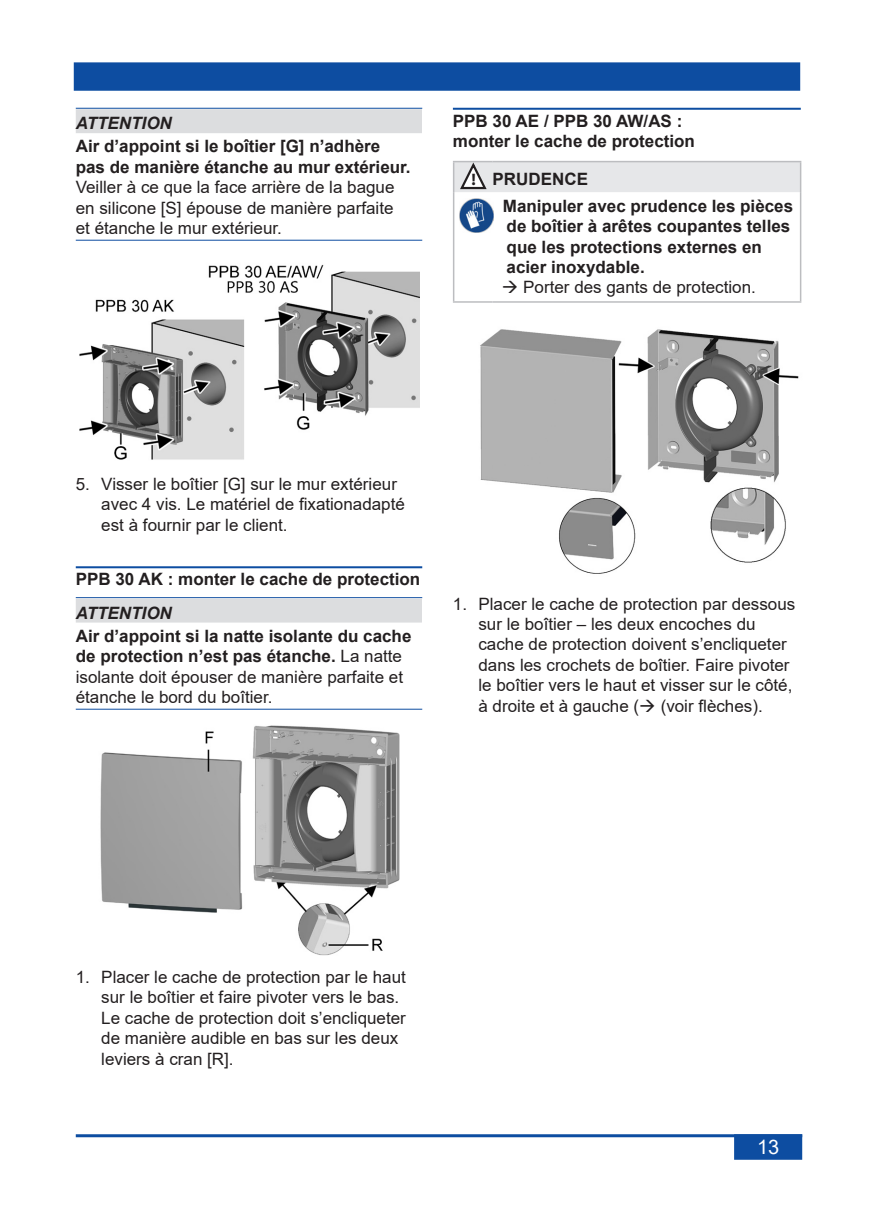
<style>
.page{position:relative;width:874px;height:1225px;background:#fff}
.page>*{position:absolute;margin:0;border:0;box-sizing:border-box;transform-origin:0 0}
.t1{font:20px "Arial";color:#fff}
.t2{font:17px/20.4px "Arial";color:#231f20}
.t3{font:700 17px/20.4px "Arial";color:#231f20}
.t4{font:italic 700 17px "Arial";color:#231f20}
.s1{font-family:"Myriad Pro";font-size:16.6px}
.s2{font-weight:700}
</style>
<div class="page">
<div style="left:75px;top:63px;width:723px;height:27px;background:#0d4da1"></div>
<div style="left:74px;top:62px;width:725px;height:29px;border:2px solid #0d4da1"></div>
<hr style="left:76px;top:1134px;width:725px;height:3px;background:#0d4da1">
<div style="left:734px;top:1135px;width:66px;height:23px;background:#0d4da1"></div>
<div style="left:733px;top:1134px;width:68px;height:25px;border:2px solid #0d4da1"></div>
<hr style="left:76px;top:108px;width:346px;height:1px;background:#0d4da1">
<div style="left:76px;top:109px;width:346px;height:24px;background:#dcdddf"></div>
<hr style="left:76px;top:240px;width:346px;height:1px;background:#0d4da1">
<hr style="left:76px;top:566px;width:346px;height:2px;background:#0d4da1">
<hr style="left:76px;top:597px;width:346px;height:1px;background:#0d4da1">
<div style="left:76px;top:598px;width:346px;height:24px;background:#dcdddf"></div>
<hr style="left:76px;top:708px;width:346px;height:1px;background:#0d4da1">
<img style="left:79px;top:264px;width:340px;height:196px">
<img style="left:100px;top:725px;width:300px;height:231px">
<hr style="left:452px;top:108px;width:348px;height:2px;background:#0d4da1">
<hr style="left:799px;top:192px;width:2px;height:109px;background:#bcbdc0">
<hr style="left:452px;top:161px;width:40px;height:1px;background:#bcbdc0">
<hr style="left:452px;top:162px;width:2px;height:30px;background:#bcbdc0">
<hr style="left:492px;top:161px;width:309px;height:1px;background:#bcbdc0">
<hr style="left:799px;top:162px;width:2px;height:30px;background:#bcbdc0">
<hr style="left:452px;top:192px;width:2px;height:109px;background:#bcbdc0">
<hr style="left:452px;top:301px;width:40px;height:2px;background:#bcbdc0">
<hr style="left:492px;top:301px;width:309px;height:2px;background:#bcbdc0">
<svg style="left:453px;top:162px;width:347px;height:30px;background:#e2e3e5"></svg>
<img style="left:459px;top:198px;width:34px;height:34px">
<img style="left:480px;top:329px;width:319px;height:245px">
<p class="t4" style="left:76px;top:112px;width:98px">ATTENTION</p>
<p class="t3" style="left:76px;top:136px;width:336px">Air d’appoint si le boîtier [G] n’adhère pas de manière étanche au mur extérieur.</p>
<p class="t2" style="left:76px;top:177px;width:320px;text-align:justify">Veiller à ce que la face arrière de la bague en silicone [S] épouse de manière parfaite et étanche le mur extérieur.</p>
<p class="t3" style="left:452px;top:111px;width:243px">PPB 30 AE / PPB 30 AW/AS : monter le cache de protection</p>
<p class="t3" style="left:502px;top:165px;width:292px;line-height:27.4px;text-indent:-31px"><span class="s1">!</span> PRUDENCE<br>Manipuler avec prudence les pièces</p>
<p class="t3" style="left:506px;top:216px;width:285px">de boîtier à arêtes coupantes telles que les protections externes en acier inoxydable.</p>
<p class="t2" style="left:501px;top:277px;width:255px">→ Porter des gants de protection.</p>
<p class="t2" style="left:101px;top:474px;width:305px;text-indent:-26px">5. Visser le boîtier [G] sur le mur extérieur avec 4 vis. Le matériel de fixationadapté est à fournir par le client.</p>
<p class="t3" style="left:76px;top:569px;width:346px">PPB 30 AK : monter le cache de protection</p>
<p class="t4" style="left:76px;top:601px;width:98px">ATTENTION</p>
<p class="t2" style="left:76px;top:625px;width:337px"><span class="s2">Air d’appoint si la natte isolante du cache de protection n’est pas étanche.</span> La natte isolante doit épouser de manière parfaite et étanche le bord du boîtier.</p>
<p class="t2" style="left:478px;top:593px;width:318px;text-indent:-26px">1. Placer le cache de protection par dessous sur le boîtier – les deux encoches du cache de protection doivent s’encliqueter dans les crochets de boîtier. Faire pivoter le boîtier vers le haut et visser sur le côté, à droite et à gauche (→ (voir flèches).</p>
<p class="t2" style="left:101px;top:966px;width:306px;text-indent:-26px">1. Placer le cache de protection par le haut sur le boîtier et faire pivoter vers le bas.<br>Le cache de protection doit s’encliqueter de manière audible en bas sur les deux leviers à cran [R].</p>
<p class="t1" style="left:756px;top:1133px;width:24px">13</p>
</div>
